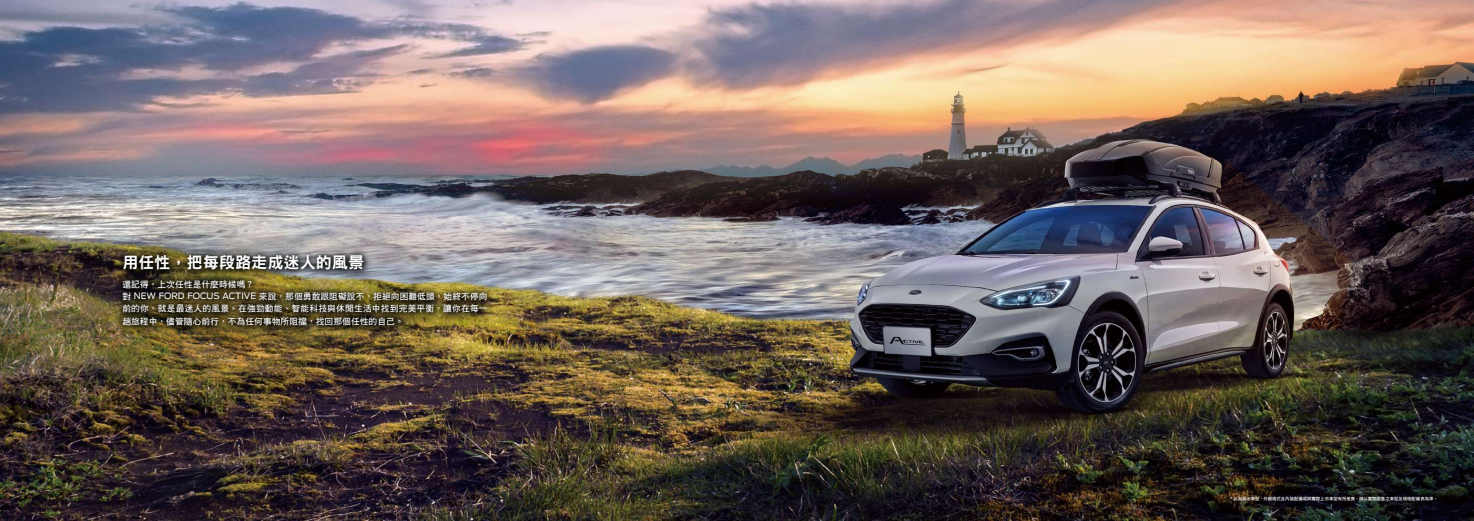
<style>
.page{position:relative;width:1474px;height:521px;background:#fff}
.page>*{position:absolute;margin:0;border:0;box-sizing:border-box;transform-origin:0 0}
.t1{font:15.75px "font 000000002987 e 758";letter-spacing:.025em;color:#fff}
.t2{font:8.75px/12.2px "font 000000002987 e 758";letter-spacing:.005em;color:#fff}
.t3{font:4.38px "font 000000002987 e 758";color:#fff}
</style>
<div class="page">
<img style="left:0;top:0;width:1473px;height:521px">
<div style="left:115px;top:246px;width:260px;height:35px;background:#000;opacity:.94"></div>
<svg style="left:117px;top:248px;width:253px;height:23px;background:#4a473f"></svg>
<div style="left:114px;top:271px;width:385px;height:66px;background:#000;opacity:.94"></div>
<img style="left:116px;top:273px;width:378px;height:59px">
<h1 class="t1" style="left:122px;top:254px;width:243px">用任性，把每段路走成迷人的風景</h1>
<p class="t2" style="left:122px;top:278px;width:367px">還記得，上次任性是什麼時候嗎？<br>對 NEW FORD FOCUS ACTIVE 來說，那個勇敢跟阻礙說不，拒絕向困難低頭，始終不停向前的你，就是最迷人的風景。在強勁動能、智能科技與休閒生活中找到完美平衡，讓你在每一趟旅程中，儘管隨心前行，不為任何事物所阻擋，找回那個任性的自己。</p>
<p class="t3" style="left:1229px;top:496px;width:209px">* 此為展示車型，外觀樣式及內裝配備或與實際上市車型有所差異，請以實際販售之車型及規格配備表為準。</p>
</div>
